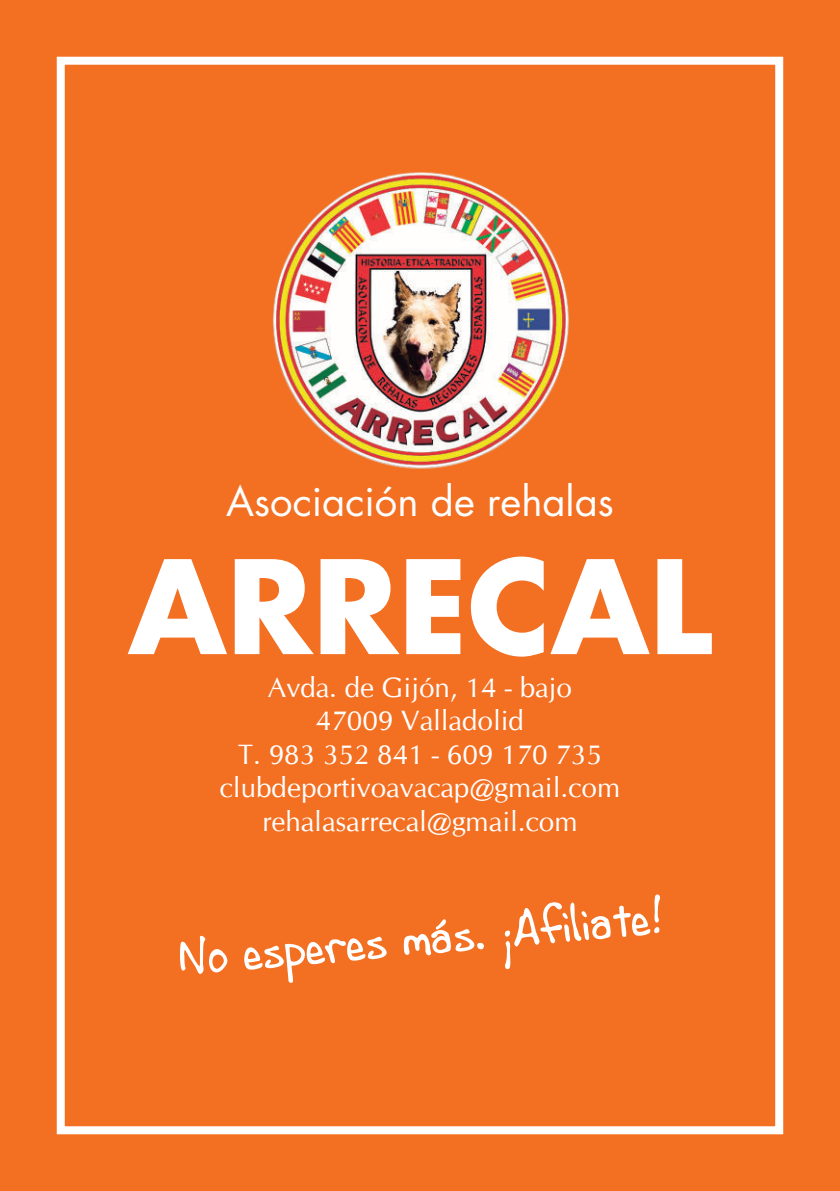
<style>
.page{position:relative;width:840px;height:1191px;background:#fff}
.page>*{position:absolute;margin:0;border:0;box-sizing:border-box;transform-origin:0 0}
.t1{font:700 126px "Futura CE";color:#fff}
.t2{font:40px "Futura";color:#fff}
.t3{font:28px/33.6px "CG Omega";color:#fff;text-align:center}
</style>
<div class="page">
<div style="left:0;top:0;width:839px;height:1191px;background:#f36f21"></div>
<div style="left:57px;top:57px;width:725px;height:1077px;border:8px solid #fff"></div>
<img style="left:273px;top:172px;width:296px;height:297px">
<svg style="left:180px;top:894px;width:479px;height:89px"></svg>
<h2 class="t2" style="left:226px;top:478px;width:389px">Asociación de rehalas</h2>
<h1 class="t1" style="left:128px;top:537px;width:585px">ARRECAL</h1>
<p class="t3" style="left:219px;top:670px;width:402px">Avda. de Gijón, 14 - bajo<br>47009 Valladolid<br>T. 983 352 841 - 609 170 735 clubdeportivoavacap@gmail.com rehalasarrecal@gmail.com</p>
</div>
